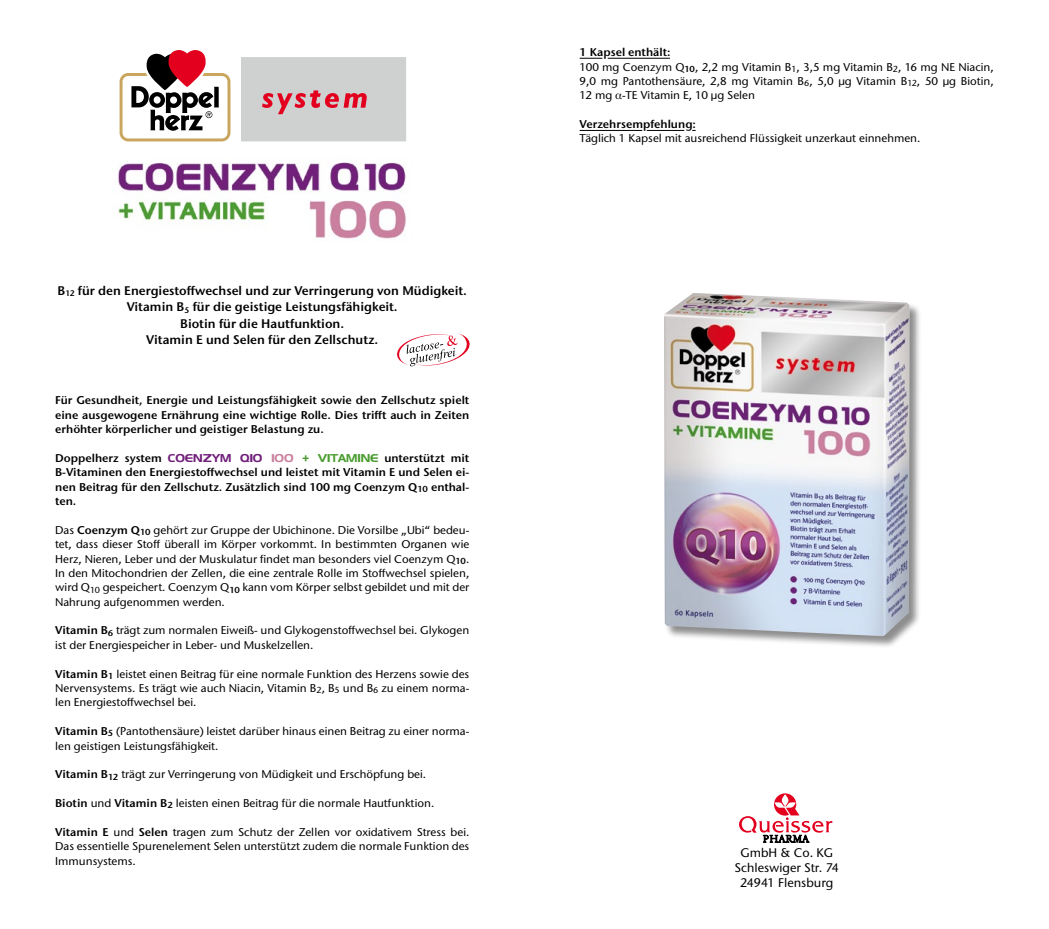
<style>
.page{position:relative;width:1049px;height:929px;background:#fff}
.page>*{position:absolute;margin:0;border:0;box-sizing:border-box;transform-origin:0 0}
.t1{font:600 12.5px/16.2px "Stone Sans ITC Pro";color:#000;text-align:center}
.t2{font:500 12.5px/15px "Stone Sans ITC Pro";color:#000;text-align:center}
.t3{font:500 11.25px/14.4px "Stone Sans ITC Pro";color:#000;text-align:justify}
.t4{font:600 11.25px/14.4px "Stone Sans ITC Pro";color:#000;text-align:justify}
.s1{font-family:"Denmark";font-weight:400;color:#71207b}
.s2{font-family:"Denmark";font-weight:400;color:#cb809f}
.s3{font-family:"Denmark";font-weight:400;color:#4b9d31}
.s4{font-weight:600}
.s5{font-family:"Times";font-weight:400}
</style>
<div class="page">
<svg style="left:119px;top:50px;width:112px;height:92px"></svg>
<div style="left:241px;top:57px;width:165px;height:84px;background:#cfd0d0"></div>
<svg style="left:262px;top:90px;width:105px;height:24px"></svg>
<img style="left:118px;top:162px;width:288px;height:77px">
<svg style="left:397px;top:333px;width:73px;height:33px"></svg>
<svg style="left:580px;top:58px;width:22px;height:1px"></svg>
<hr style="left:608px;top:58px;width:62px;height:1px;background:#000">
<hr style="left:580px;top:130px;width:62px;height:1px;background:#000">
<hr style="left:647px;top:130px;width:37px;height:1px;background:#000">
<svg style="left:739px;top:793px;width:93px;height:49px"></svg>
<div style="left:663px;top:292px;width:259px;height:356px;background:#000;opacity:.45"></div>
<img style="left:664px;top:293px;width:245px;height:343px">
<p class="t1" style="left:58px;top:282px;width:411px">B<sub>12</sub> für den Energiestoffwechsel und zur Verringerung von Müdigkeit.<br>Vitamin B<sub>5</sub> für die geistige Leistungsfähigkeit.<br>Biotin für die Hautfunktion.<br>Vitamin E und Selen für den Zellschutz.</p>
<p class="t4" style="left:55px;top:393px;width:416px">Für Gesundheit, Energie und Leistungsfähigkeit sowie den Zellschutz spielt eine ausgewogene Ernährung eine wichtige Rolle. Dies trifft auch in Zeiten erhöhter körperlicher und geistiger Belastung zu.</p>
<p class="t4" style="left:55px;top:450px;width:416px">Doppelherz system <span class="s1">COENZYM Q10</span> <span class="s2">100</span> <span class="s3">+ VITAMINE</span> unterstützt mit B-Vitaminen den Energiestoffwechsel und leistet mit Vitamin E und Selen ei&shy;nen Beitrag für den Zellschutz. Zusätzlich sind 100 mg Coenzym Q<sub>10</sub> enthal&shy;ten.</p>
<p class="t3" style="left:55px;top:522px;width:416px">Das <span class="s4">Coenzym Q</span><sub>10</sub> gehört zur Gruppe der Ubichinone. Die Vorsilbe „Ubi“ bedeu&shy;tet, dass dieser Stoff überall im Körper vorkommt. In bestimmten Organen wie Herz, Nieren, Leber und der Muskulatur findet man besonders viel Coenzym Q<sub>10</sub>.<br>In den Mitochondrien der Zellen, die eine zentrale Rolle im Stoffwechsel spielen, wird Q<sub>10</sub> gespeichert. Coenzym Q<sub>10</sub> kann vom Körper selbst gebildet und mit der Nahrung aufgenommen werden.</p>
<p class="t3" style="left:55px;top:623px;width:416px"><span class="s4">Vitamin B</span><sub>6</sub> trägt zum normalen Eiweiß- und Glykogenstoffwechsel bei. Glykogen ist der Energiespeicher in Leber- und Muskelzellen.</p>
<p class="t3" style="left:55px;top:666px;width:416px"><span class="s4">Vitamin B</span><sub>1</sub> leistet einen Beitrag für eine normale Funktion des Herzens sowie des Nervensystems. Es trägt wie auch Niacin, Vitamin B<sub>2</sub>, B<sub>5</sub> und B<sub>6</sub> zu einem norma&shy;len Energiestoffwechsel bei.</p>
<p class="t3" style="left:55px;top:723px;width:416px"><span class="s4">Vitamin B</span><sub>5</sub> (Pantothensäure) leistet darüber hinaus einen Beitrag zu einer norma&shy;len geistigen Leistungsfähigkeit.</p>
<p class="t3" style="left:55px;top:767px;width:372px"><span class="s4">Vitamin B</span><sub>12</sub> trägt zur Verringerung von Müdigkeit und Erschöpfung bei.</p>
<p class="t3" style="left:55px;top:795px;width:381px"><span class="s4">Biotin</span> und <span class="s4">Vitamin B</span><sub>2</sub> leisten einen Beitrag für die normale Hautfunktion.</p>
<p class="t3" style="left:55px;top:824px;width:416px"><span class="s4">Vitamin E</span> und <span class="s4">Selen</span> tragen zum Schutz der Zellen vor oxidativem Stress bei.<br>Das essentielle Spurenelement Selen unterstützt zudem die normale Funktion des Immunsystems.</p>
<p class="t3" style="left:580px;top:45px;width:416px;text-align:left"><span class="s4">1 Kapsel enthält:<br></span>100 mg Coenzym Q<sub>10</sub>, 2,2 mg Vitamin B<sub>1</sub>, 3,5 mg Vitamin B<sub>2</sub>, 16 mg NE Niacin, 9,0 mg Pantothensäure, 2,8 mg Vitamin B<sub>6</sub>, 5,0 µg Vitamin B<sub>12</sub>, 50 µg Biotin, 12 mg <span class="s5">α</span>-TE Vitamin E, 10 µg Selen</p>
<p class="t4" style="left:580px;top:117px;width:118px">Verzehrsempfehlung:</p>
<p class="t3" style="left:580px;top:131px;width:342px">Täglich 1 Kapsel mit ausreichend Flüssigkeit unzerkaut einnehmen.</p>
<p class="t2" style="left:734px;top:844px;width:106px">GmbH &amp; Co. KG<br>Schleswiger Str. 74<br>24941 Flensburg</p>
</div>
